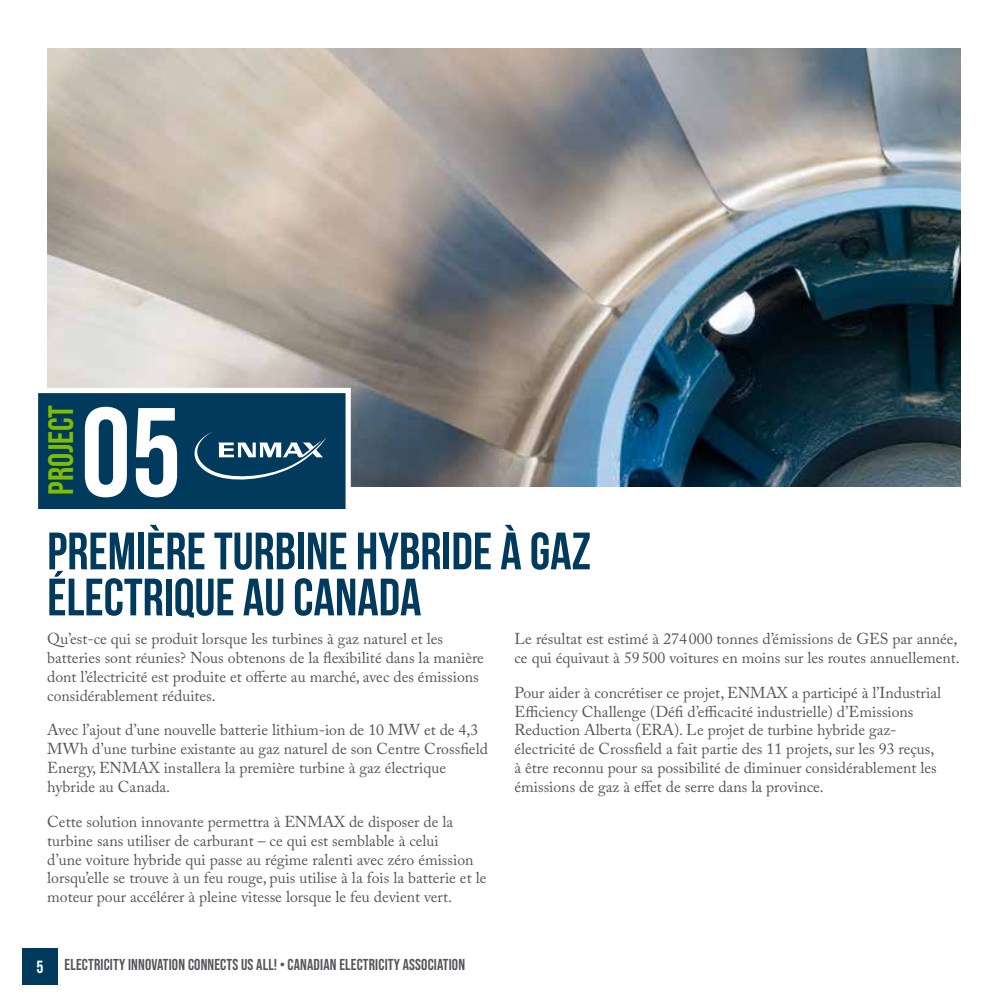
<style>
.page{position:relative;width:1008px;height:1008px;background:#fff}
.page>*{position:absolute;margin:0;border:0;box-sizing:border-box;transform-origin:0 0}
.t1{font:125.83px "Bebas Neue";color:#fff}
.t2{font:700 52.5px/46px "Bebas Neue";color:#003a5d}
.t3{font:35.18px "Bebas Neue";color:#80bc00}
.t4{font:15.75px/18.9px "Adobe Caslon Pro";color:#54565a}
.t5{font:15.75px "Bebas Neue";letter-spacing:.01em;color:#54565a}
.s1{font-size:17.5px;color:#fff}
</style>
<div class="page">
<div style="left:22px;top:949px;width:36px;height:36px;background:#003a5d"></div>
<img style="left:47px;top:48px;width:914px;height:438px">
<svg style="left:47px;top:385px;width:306px;height:102px"></svg>
<svg style="left:38px;top:390px;width:310px;height:120px;background:#134869"></svg>
<h3 class="t3" style="left:41px;top:495px;width:92px;rotate:-90deg">PROJECT</h3>
<h1 class="t1" style="left:81px;top:381px;width:102px">05</h1>
<h2 class="t2" style="left:47px;top:528px;width:545px">PREMIÈRE TURBINE HYBRIDE À GAZ<br>ÉLECTRIQUE AU CANADA</h2>
<p class="t4" style="left:47px;top:629px;width:438px">Qu’est-ce qui se produit lorsque les turbines à gaz naturel et les batteries sont réunies? Nous obtenons de la flexibilité dans la manière dont l’électricité est produite et offerte au marché, avec des émissions considérablement réduites.</p>
<p class="t4" style="left:47px;top:721px;width:442px">Avec l’ajout d’une nouvelle batterie lithium-ion de 10 MW et de 4,3<br>MWh d’une turbine existante au gaz naturel de son Centre Crossfield Energy, ENMAX installera la première turbine à gaz électrique hybride au Canada.</p>
<p class="t4" style="left:47px;top:812px;width:441px">Cette solution innovante permettra à ENMAX de disposer de la turbine sans utiliser de carburant – ce qui est semblable à celui<br>d’une voiture hybride qui passe au régime ralenti avec zéro émission lorsqu’elle se trouve à un feu rouge, puis utilise à la fois la batterie et le moteur pour accélérer à pleine vitesse lorsque le feu devient vert.</p>
<p class="t5" style="left:36px;top:956px;width:430px"><span class="s1">5</span> ELECTRICITY INNOVATION CONNECTS US ALL! • CANADIAN ELECTRICITY ASSOCIATION</p>
<p class="t4" style="left:515px;top:629px;width:447px">Le résultat est estimé à 274000 tonnes d’émissions de GES par année, ce qui équivaut à 59500 voitures en moins sur les routes annuellement.</p>
<p class="t4" style="left:515px;top:683px;width:428px">Pour aider à concrétiser ce projet, ENMAX a participé à l’Industrial Efficiency Challenge (Défi d’efficacité industrielle) d’Emissions Reduction Alberta (ERA). Le projet de turbine hybride gaz&shy;électricité de Crossfield a fait partie des 11 projets, sur les 93 reçus, à être reconnu pour sa possibilité de diminuer considérablement les émissions de gaz à effet de serre dans la province.</p>
</div>
